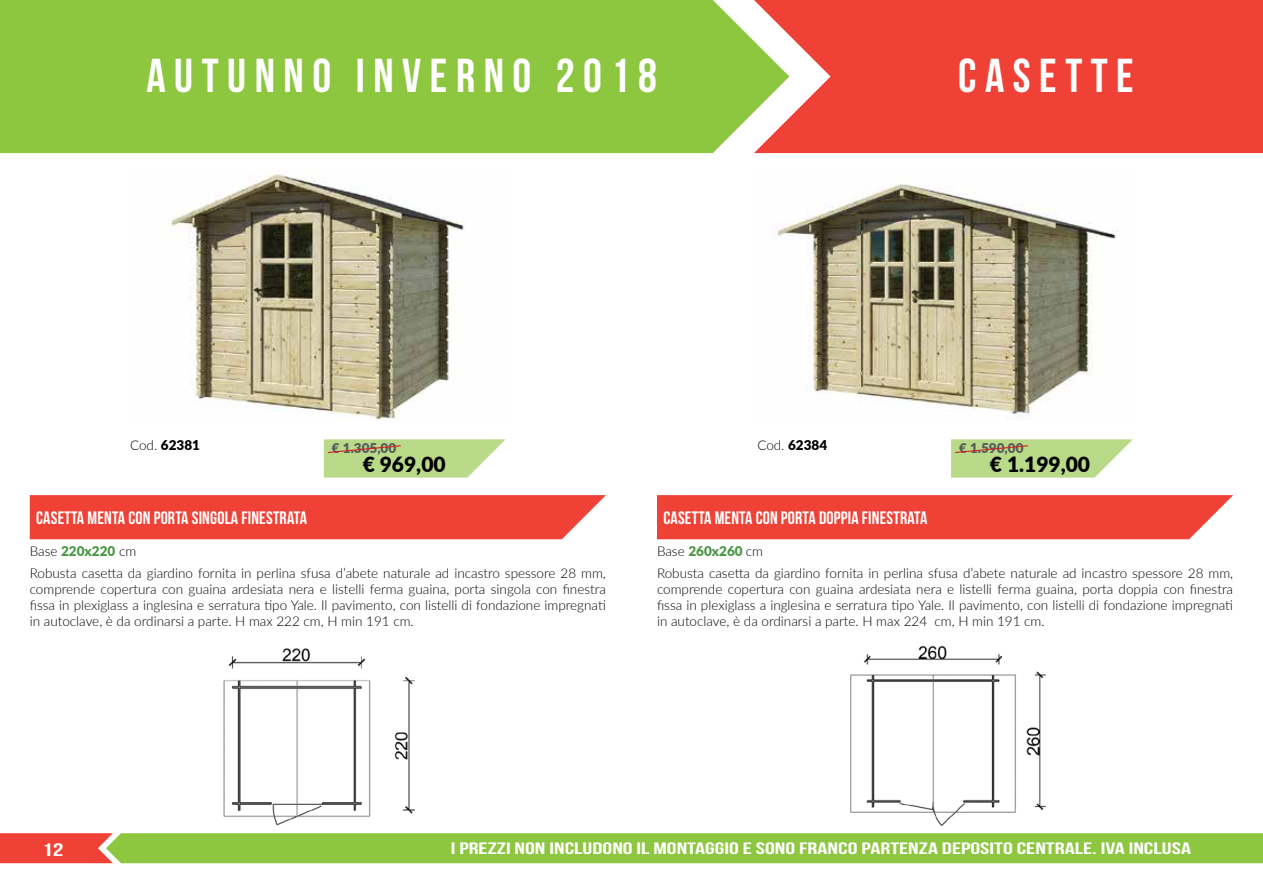
<style>
.page{position:relative;width:1263px;height:893px;background:#fff}
.page>*{position:absolute;margin:0;border:0;box-sizing:border-box;transform-origin:0 0}
.t1{font:47.55px "Bebas Neue";letter-spacing:.18em;color:#fff}
.t2{font:900 21px "Lato";color:#000}
.t3{font:18px "Bebas Neue";letter-spacing:.01em;color:#fff}
.t4{font:18px "Bebas Neue";letter-spacing:.01em;color:#fff;scale:1.5 1}
.t5{font:16.5px "Bebas Neue";color:#fff;scale:1.5 1}
.t6{font:300 13.5px/16.2px "Lato";color:#000;text-align:justify}
.t7{font:900 13.5px "Lato";color:#000}
.t8{font:900 13.5px "Lato";color:#58595b}
.t9{font:900 13.5px "Lato";color:#499744}
.s1{font-weight:300}
.s2{font-weight:900;color:#499744}
.s3{font-weight:300;color:#000}
</style>
<div class="page">
<div style="left:0;top:0;width:754px;height:153px;background:#8dc63f"></div>
<svg style="left:754px;top:0;width:509px;height:153px;background:#ee4e42"></svg>
<svg style="left:0;top:833px;width:1263px;height:30px;background:#96bb40"></svg>
<div style="left:657px;top:495px;width:576px;height:44px;background:#ef4136"></div>
<img style="left:170px;top:173px;width:296px;height:247px">
<img style="left:776px;top:182px;width:343px;height:238px">
<svg style="left:324px;top:439px;width:182px;height:39px;background:#c1dc96"></svg>
<div style="left:30px;top:495px;width:576px;height:44px;background:#ef4136"></div>
<svg style="left:951px;top:439px;width:182px;height:39px;background:#c1dc96"></svg>
<img style="left:223px;top:648px;width:192px;height:178px">
<img style="left:850px;top:645px;width:196px;height:181px">
<h1 class="t1" style="left:146px;top:49px;width:512px">AUTUNNO INVERNO 2018</h1>
<h1 class="t1" style="left:958px;top:49px;width:177px">CASETTE</h1>
<p class="t7" style="left:130px;top:435px;width:71px"><span class="s1">Cod.</span> 62381</p>
<p class="t8" style="left:332px;top:438px;width:66px">€ 1.305,00</p>
<h2 class="t2" style="left:363px;top:449px;width:84px">€ 969,00</h2>
<p class="t7" style="left:757px;top:435px;width:71px"><span class="s1">Cod.</span> 62384</p>
<p class="t8" style="left:959px;top:438px;width:66px">€ 1.590,00</p>
<h2 class="t2" style="left:990px;top:449px;width:102px">€ 1.199,00</h2>
<h3 class="t3" style="left:36px;top:508px;width:272px">CASETTA MENTA CON PORTA SINGOLA FINESTRATA</h3>
<h3 class="t3" style="left:663px;top:508px;width:266px">CASETTA MENTA CON PORTA DOPPIA FINESTRATA</h3>
<p class="t6" style="left:657px;top:539px;width:578px;line-height:21.9px">Base <span class="s2">260x260</span> cm<br>Robusta casetta da giardino fornita in perlina sfusa d’abete naturale ad incastro spessore 28 mm,</p>
<p class="t6" style="left:657px;top:580px;width:578px">comprende copertura con guaina ardesiata nera e listelli ferma guaina, porta doppia con finestra fissa in plexiglass a inglesina e serratura tipo Yale. Il pavimento, con listelli di fondazione impregnati in autoclave, è da ordinarsi a parte. H max 224 cm, H min 191 cm.</p>
<p class="t9" style="left:30px;top:541px;width:108px"><span class="s3">Base</span> 220x220 <span class="s3">cm</span></p>
<p class="t6" style="left:30px;top:564px;width:578px">Robusta casetta da giardino fornita in perlina sfusa d’abete naturale ad incastro spessore 28 mm, comprende copertura con guaina ardesiata nera e listelli ferma guaina, porta singola con finestra fissa in plexiglass a inglesina e serratura tipo Yale. Il pavimento, con listelli di fondazione impregnati in autoclave, è da ordinarsi a parte. H max 222 cm, H min 191 cm.</p>
<h3 class="t4" style="left:42px;top:840px;width:16px">12</h3>
<p class="t5" style="left:451px;top:839px;width:495px">I PREZZI NON INCLUDONO IL MONTAGGIO E SONO FRANCO PARTENZA DEPOSITO CENTRALE. IVA INCLUSA</p>
</div>
